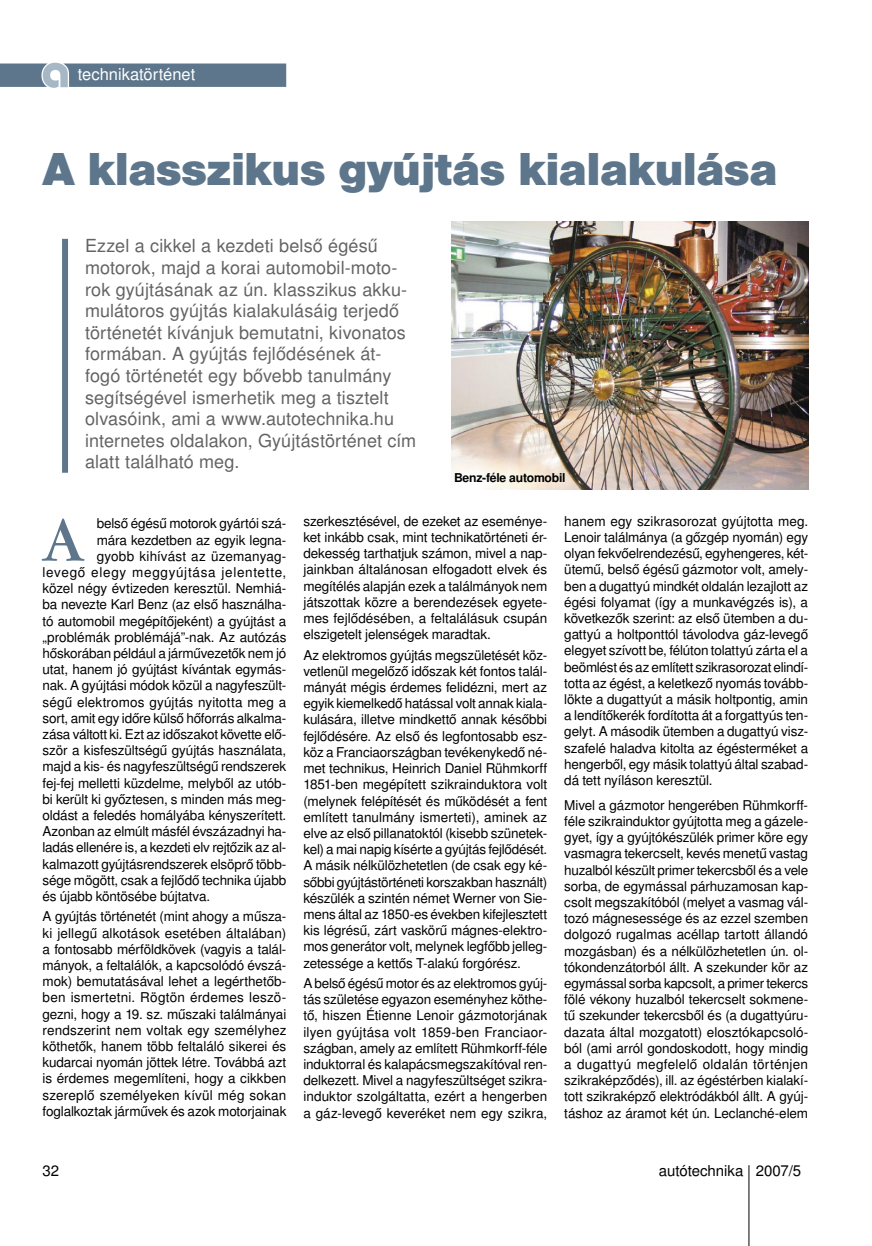
<style>
.page{position:relative;width:872px;height:1246px;background:#fff}
.page>*{position:absolute;margin:0;border:0;box-sizing:border-box;transform-origin:0 0}
.szoveg_sorkizart{font:61.8px "Garamond OT";color:#5d768b}
.cim{font:900 48px "Nimbus San TOT";letter-spacing:-.02em;color:#5d768b}
.lead{font:18px/21.6px "Nimbus Sans LOT";letter-spacing:.005em;color:#636363}
.t1{font:16.5px "Nimbus Sans LOT";color:#fff}
.t2{font:15px "Nimbus Sans LOT";color:#000}
.szoveg_sorkizart-2{font:13.5px/16.2px "Nimbus Sans LOT";letter-spacing:-.01em;color:#000;text-align:justify}
.szoveg_sorkizart-3{font:13.5px "Nimbus Sans LOT";letter-spacing:.01em;color:#000}
.szoveg_sorkizart-4{font:13.5px "Nimbus Sans LOT";letter-spacing:.05em;color:#000}
.Kepaláírás{font:700 12.15px "Nimbus Sans LOT";letter-spacing:-.02em;color:#000}
</style>
<div class="page">
<svg style="left:0;top:63px;width:286px;height:25px;background:#6f8598"></svg>
<hr style="left:748px;top:1165px;width:1px;height:81px;background:#000">
<div style="left:62px;top:239px;width:6px;height:234px;background:#5d768b"></div>
<img style="left:452px;top:222px;width:356px;height:267px">
<p class="t1" style="left:78px;top:64px;width:119px">technikatörténet</p>
<p class="cim" style="left:43px;top:142px;width:736px">A klasszikus gyújtás kialakulása</p>
<p class="lead" style="left:85px;top:236px;width:333px">Ezzel a cikkel a kezdeti belső égésű motorok, majd a korai automobil-moto&shy;rok gyújtásának az ún. klasszikus akku&shy;mulátoros gyújtás kialakulásáig terjedő történetét kívánjuk bemutatni, kivonatos formában. A gyújtás fejlődésének át&shy;fogó történetét egy bővebb tanulmány segítségével ismerhetik meg a tisztelt olvasóink, ami a www.autotechnika.hu internetes oldalakon, Gyújtástörténet cím alatt található meg.</p>
<p class="Kepaláírás" style="left:454px;top:470px;width:113px">Benz-féle automobil</p>
<p class="szoveg_sorkizart" style="left:43px;top:505px;width:43px">A</p>
<p class="szoveg_sorkizart-2" style="left:97px;top:516px;width:191px">belső égésű motorok gyártói szá-</p>
<p class="szoveg_sorkizart-2" style="left:97px;top:532px;width:191px">mára kezdetben az egyik legna-</p>
<p class="szoveg_sorkizart-3" style="left:97px;top:548px;width:191px">gyobb kihívást az üzemanyag-</p>
<p class="szoveg_sorkizart-4" style="left:43px;top:564px;width:245px">levegő elegy meggyújtása jelentette,</p>
<p class="szoveg_sorkizart-2" style="left:43px;top:581px;width:245px">közel négy évtizeden keresztül. Nemhiá-</p>
<p class="szoveg_sorkizart-2" style="left:43px;top:597px;width:245px">ba nevezte Karl Benz (az első használha-</p>
<p class="szoveg_sorkizart-2" style="left:43px;top:613px;width:245px">tó automobil megépítőjeként) a gyújtást a</p>
<p class="szoveg_sorkizart-2" style="left:43px;top:629px;width:245px">„problémák problémájá”-nak. Az autózás</p>
<p class="szoveg_sorkizart-2" style="left:43px;top:645px;width:245px">hőskorában például a járművezetők nem jó</p>
<p class="szoveg_sorkizart-2" style="left:43px;top:662px;width:245px">utat, hanem jó gyújtást kívántak egymás-</p>
<p class="szoveg_sorkizart-2" style="left:43px;top:678px;width:245px">nak. A gyújtási módok közül a nagyfeszült-</p>
<p class="szoveg_sorkizart-3" style="left:43px;top:694px;width:245px">ségű elektromos gyújtás nyitotta meg a</p>
<p class="szoveg_sorkizart-2" style="left:43px;top:710px;width:245px">sort, amit egy időre külső hőforrás alkalma-</p>
<p class="szoveg_sorkizart-2" style="left:43px;top:726px;width:245px">zása váltott ki. Ezt az időszakot követte elő-</p>
<p class="szoveg_sorkizart-2" style="left:43px;top:743px;width:245px">ször a kisfeszültségű gyújtás használata,</p>
<p class="szoveg_sorkizart-2" style="left:43px;top:759px;width:245px">majd a kis- és nagyfeszültségű rendszerek</p>
<p class="szoveg_sorkizart-2" style="left:43px;top:775px;width:245px">fej-fej melletti küzdelme, melyből az utób-</p>
<p class="szoveg_sorkizart-2" style="left:43px;top:791px;width:245px">bi került ki győztesen, s minden más meg-</p>
<p class="szoveg_sorkizart-2" style="left:43px;top:807px;width:245px">oldást a feledés homályába kényszerített.</p>
<p class="szoveg_sorkizart-2" style="left:43px;top:824px;width:245px">Azonban az elmúlt másfél évszázadnyi ha-</p>
<p class="szoveg_sorkizart-2" style="left:43px;top:840px;width:245px">ladás ellenére is, a kezdeti elv rejtőzik az al-</p>
<p class="szoveg_sorkizart-2" style="left:43px;top:856px;width:245px">kalmazott gyújtásrendszerek elsöprő több-</p>
<p class="szoveg_sorkizart-2" style="left:43px;top:872px;width:245px">sége mögött, csak a fejlődő technika újabb</p>
<p class="szoveg_sorkizart-2" style="left:43px;top:888px;width:169px">és újabb köntösébe bújtatva.</p>
<p class="szoveg_sorkizart-2" style="left:43px;top:909px;width:245px">A gyújtás történetét (mint ahogy a műsza&shy;ki jellegű alkotások esetében általában) a fontosabb mérföldkövek (vagyis a talál&shy;mányok, a feltalálók, a kapcsolódó évszá&shy;mok) bemutatásával lehet a legérthetőb&shy;ben ismertetni. Rögtön érdemes leszö&shy;gezni, hogy a 19. sz. műszaki találmányai rendszerint nem voltak egy személyhez köthetők, hanem több feltaláló sikerei és kudarcai nyomán jöttek létre. Továbbá azt is érdemes megemlíteni, hogy a cikkben szereplő személyeken kívül még sokan foglalkoztak járművek és azok motorjainak</p>
<p class="szoveg_sorkizart-2" style="left:303px;top:513px;width:245px">szerkesztésével, de ezeket az eseménye&shy;ket inkább csak, mint technikatörténeti ér&shy;dekesség tarthatjuk számon, mivel a nap&shy;jainkban általánosan elfogadott elvek és megítélés alapján ezek a találmányok nem játszottak közre a berendezések egyete&shy;mes fejlődésében, a feltalálásuk csupán elszigetelt jelenségek maradtak.</p>
<p class="szoveg_sorkizart-2" style="left:303px;top:647px;width:245px">Az elektromos gyújtás megszületését köz&shy;vetlenül megelőző időszak két fontos talál&shy;mányát mégis érdemes felidézni, mert az egyik kiemelkedő hatással volt annak kiala&shy;kulására, illetve mindkettő annak későbbi fejlődésére. Az első és legfontosabb esz&shy;köz a Franciaországban tevékenykedő né&shy;met technikus, Heinrich Daniel Rühmkorff 1851-ben megépített szikrainduktora volt (melynek felépítését és működését a fent említett tanulmány ismerteti), aminek az elve az első pillanatoktól (kisebb szünetek&shy;kel) a mai napig kísérte a gyújtás fejlődését.<br>A másik nélkülözhetetlen (de csak egy ké&shy;sőbbi gyújtástörténeti korszakban használt) készülék a szintén német Werner von Sie&shy;mens által az 1850-es években kifejlesztett kis légrésű, zárt vaskörű mágnes-elektro&shy;mos generátor volt, melynek legfőbb jelleg&shy;zetessége a kettős T-alakú forgórész.</p>
<p class="szoveg_sorkizart-2" style="left:303px;top:975px;width:245px">A belső égésű motor és az elektromos gyúj&shy;tás születése egyazon eseményhez köthe&shy;tő, hiszen Étienne Lenoir gázmotorjának ilyen gyújtása volt 1859-ben Franciaor&shy;szágban, amely az említett Rühmkorff-féle induktorral és kalapácsmegszakítóval ren&shy;delkezett. Mivel a nagyfeszültséget szikra&shy;induktor szolgáltatta, ezért a hengerben a gáz-levegő keveréket nem egy szikra,</p>
<p class="szoveg_sorkizart-2" style="left:564px;top:513px;width:245px">hanem egy szikrasorozat gyújtotta meg.<br>Lenoir találmánya (a gőzgép nyomán) egy olyan fekvőelrendezésű, egyhengeres, két&shy;ütemű, belső égésű gázmotor volt, amely&shy;ben a dugattyú mindkét oldalán lezajlott az égési folyamat (így a munkavégzés is), a következők szerint: az első ütemben a du&shy;gattyú a holtponttól távolodva gáz-levegő elegyet szívott be, félúton tolattyú zárta el a beömlést és az említett szikrasorozat elindí&shy;totta az égést, a keletkező nyomás tovább&shy;lökte a dugattyút a másik holtpontig, amin a lendítőkerék fordította át a forgattyús ten&shy;gelyt. A második ütemben a dugattyú visz&shy;szafelé haladva kitolta az égésterméket a hengerből, egy másik tolattyú által szabad&shy;dá tett nyíláson keresztül.</p>
<p class="szoveg_sorkizart-2" style="left:564px;top:797px;width:245px">Mivel a gázmotor hengerében Rühmkorff&shy;féle szikrainduktor gyújtotta meg a gázele&shy;gyet, így a gyújtókészülék primer köre egy vasmagra tekercselt, kevés menetű vastag huzalból készült primer tekercsből és a vele sorba, de egymással párhuzamosan kap&shy;csolt megszakítóból (melyet a vasmag vál&shy;tozó mágnesessége és az ezzel szemben dolgozó rugalmas acéllap tartott állandó mozgásban) és a nélkülözhetetlen ún. ol&shy;tókondenzátorból állt. A szekunder kör az egymással sorba kapcsolt, a primer tekercs fölé vékony huzalból tekercselt sokmene&shy;tű szekunder tekercsből és (a dugattyúru&shy;dazata által mozgatott) elosztókapcsoló&shy;ból (ami arról gondoskodott, hogy mindig a dugattyú megfelelő oldalán történjen szikraképződés), ill. az égéstérben kialakí&shy;tott szikraképző elektródákból állt. A gyúj&shy;táshoz az áramot két ún. Leclanché-elem</p>
<p class="t2" style="left:43px;top:1162px;width:18px">32</p>
<p class="t2" style="left:659px;top:1162px;width:144px">autótechnika 2007/5</p>
</div>
